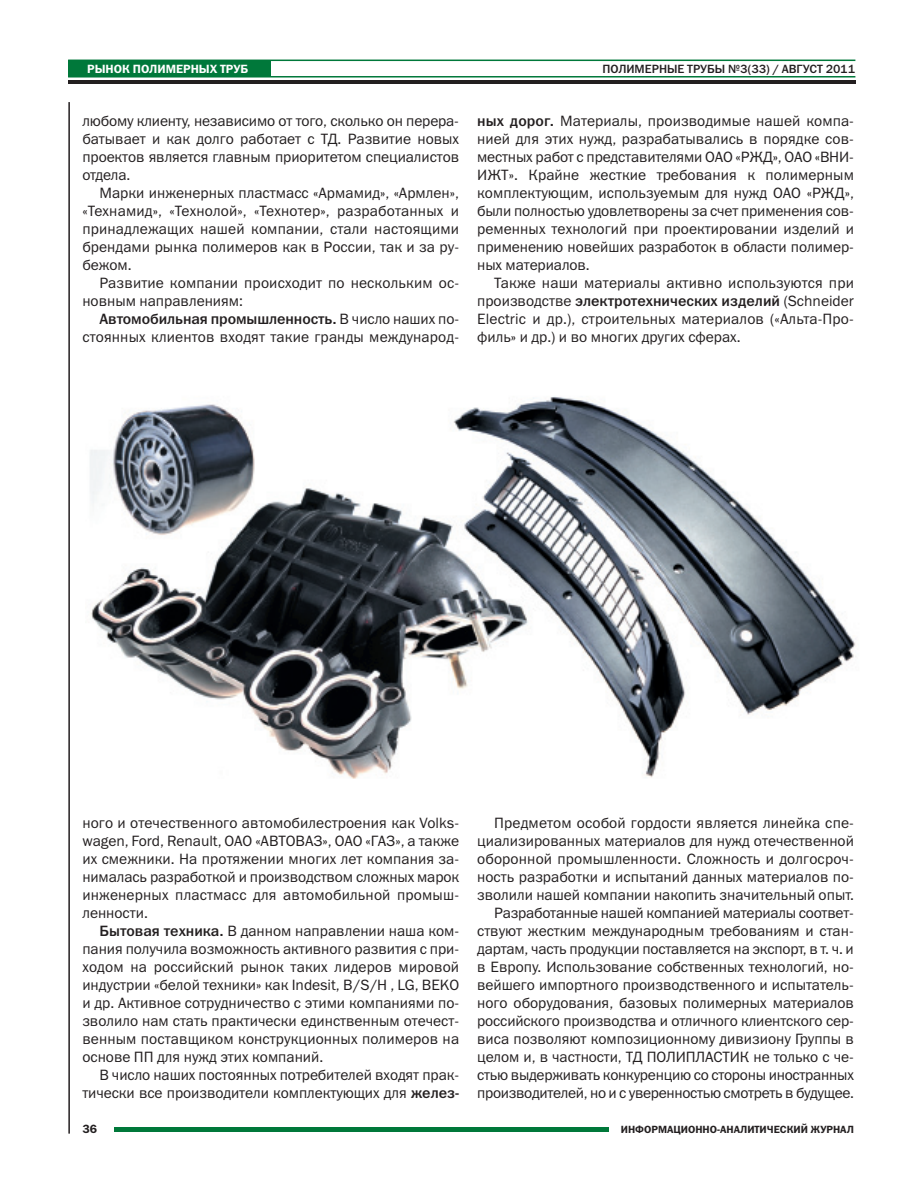
<style>
.page{position:relative;width:915px;height:1191px;background:#fff}
.page>*{position:absolute;margin:0;border:0;box-sizing:border-box;transform-origin:0 0}
.t1{font:15px/18px "Franklin Gothic Book C";color:#231f20;text-align:justify}
.t2{font:15px "Franklin Gothic Medium C";letter-spacing:-.005em;color:#231f20}
.t3{font:12px "Franklin Gothic Medium C";color:#231f20}
.t4{font:12px "Franklin Gothic Demi C";color:#fff}
.t5{font:12px "Franklin Gothic Demi C";color:#231f20}
.t6{font:10.5px "Franklin Gothic Demi C";color:#231f20}
.s1{font-family:"Franklin Gothic Book C"}
.s2{font-family:"Franklin Gothic Medium C"}
</style>
<div class="page">
<hr style="left:68px;top:102px;width:2px;height:1031px;background:#231f20">
<hr style="left:114px;top:1127px;width:494px;height:4px;background:#00783a">
<hr style="left:68px;top:76px;width:787px;height:1px;background:#00783a">
<hr style="left:68px;top:60px;width:787px;height:1px;background:#00783a">
<hr style="left:68px;top:80px;width:787px;height:3px;background:#231f20">
<div style="left:68px;top:60px;width:202px;height:16px;background:#00783a"></div>
<img style="left:90px;top:396px;width:766px;height:383px">
<p class="t4" style="left:87px;top:62px;width:163px">РЫНОК ПОЛИМЕРНЫХ ТРУБ</p>
<p class="t3" style="left:602px;top:62px;width:254px">ПОЛИМЕРНЫЕ ТРУБЫ №3(33) / АВГУСТ 2011</p>
<p class="t1" style="left:82px;top:112px;width:378px">любому клиенту, независимо от того, сколько он перера&shy;батывает и как долго работает с ТД. Развитие новых проектов является главным приоритетом специалистов отдела.</p>
<p class="t1" style="left:82px;top:184px;width:378px;text-indent:17px">Марки инженерных пластмасс «Армамид», «Армлен», «Технамид», «Технолой», «Технотер», разработанных и принадлежащих нашей компании, стали настоящими брендами рынка полимеров как в России, так и за ру&shy;бежом.</p>
<p class="t1" style="left:82px;top:274px;width:378px;text-indent:17px">Развитие компании происходит по нескольким ос&shy;новным направлениям:</p>
<p class="t2" style="left:99px;top:310px;width:361px">Автомобильная промышленность. <span class="s1">В число наших по-</span></p>
<p class="t1" style="left:82px;top:328px;width:378px">стоянных клиентов входят такие гранды международ-</p>
<p class="t1" style="left:477px;top:112px;width:378px"><span class="s2">ных дорог.</span> Материалы, производимые нашей компа&shy;нией для этих нужд, разрабатывались в порядке сов&shy;местных работ с представителями ОАО «РЖД», ОАО «ВНИ-ИЖТ». Крайне жесткие требования к полимерным комплектующим, используемым для нужд ОАО «РЖД», были полностью удовлетворены за счет применения сов&shy;ременных технологий при проектировании изделий и применению новейших разработок в области полимер&shy;ных материалов.</p>
<p class="t1" style="left:494px;top:274px;width:361px">Также наши материалы активно используются при</p>
<p class="t2" style="left:477px;top:292px;width:378px"><span class="s1">производстве</span> электротехнических изделий <span class="s1">(Schneider</span></p>
<p class="t1" style="left:477px;top:310px;width:378px">Electric и др.), строительных материалов («Альта-Про&shy;филь» и др.) и во многих других сферах.</p>
<p class="t1" style="left:82px;top:814px;width:378px">ного и отечественного автомобилестроения как Volks&shy;wagen, Ford, Renault, ОАО «АВТОВАЗ», ОАО «ГАЗ», а также их смежники. На протяжении многих лет компания за&shy;нималась разработкой и производством сложных марок инженерных пластмасс для автомобильной промыш&shy;ленности.</p>
<p class="t1" style="left:82px;top:922px;width:378px;text-indent:17px"><span class="s2">Бытовая техника.</span> В данном направлении наша ком&shy;пания получила возможность активного развития с при&shy;ходом на российский рынок таких лидеров мировой индустрии «белой техники» как Indesit, B/S/H , LG, BEKO и др. Активное сотрудничество с этими компаниями по&shy;зволило нам стать практически единственным отечест&shy;венным поставщиком конструкционных полимеров на основе ПП для нужд этих компаний.</p>
<p class="t1" style="left:82px;top:1066px;width:378px;text-align:right">В число наших постоянных потребителей входят прак&shy;тически все производители комплектующих для <span class="s2">желез-</span></p>
<p class="t5" style="left:82px;top:1122px;width:16px">36</p>
<p class="t1" style="left:477px;top:814px;width:378px;text-align:right">Предметом особой гордости является линейка спе&shy;циализированных материалов для нужд отечественной оборонной промышленности. Сложность и долгосроч&shy;ность разработки и испытаний данных материалов по&shy;зволили нашей компании накопить значительный опыт.<br>Разработанные нашей компанией материалы соответ&shy;ствуют жестким международным требованиям и стан&shy;дартам, часть продукции поставляется на экспорт, в т. ч. и в Европу. Использование собственных технологий, но&shy;вейшего импортного производственного и испытатель&shy;ного оборудования, базовых полимерных материалов российского производства и отличного клиентского сер&shy;виса позволяют композиционному дивизиону Группы в целом и, в частности, ТД ПОЛИПЛАСТИК не только с че&shy;стью выдерживать конкуренцию со стороны иностранных производителей, но и с уверенностью смотреть в будущее.</p>
<p class="t6" style="left:620px;top:1122px;width:234px">ИНФОРМАЦИОННО-АНАЛИТИЧЕСКИЙ ЖУРНАЛ</p>
</div>
